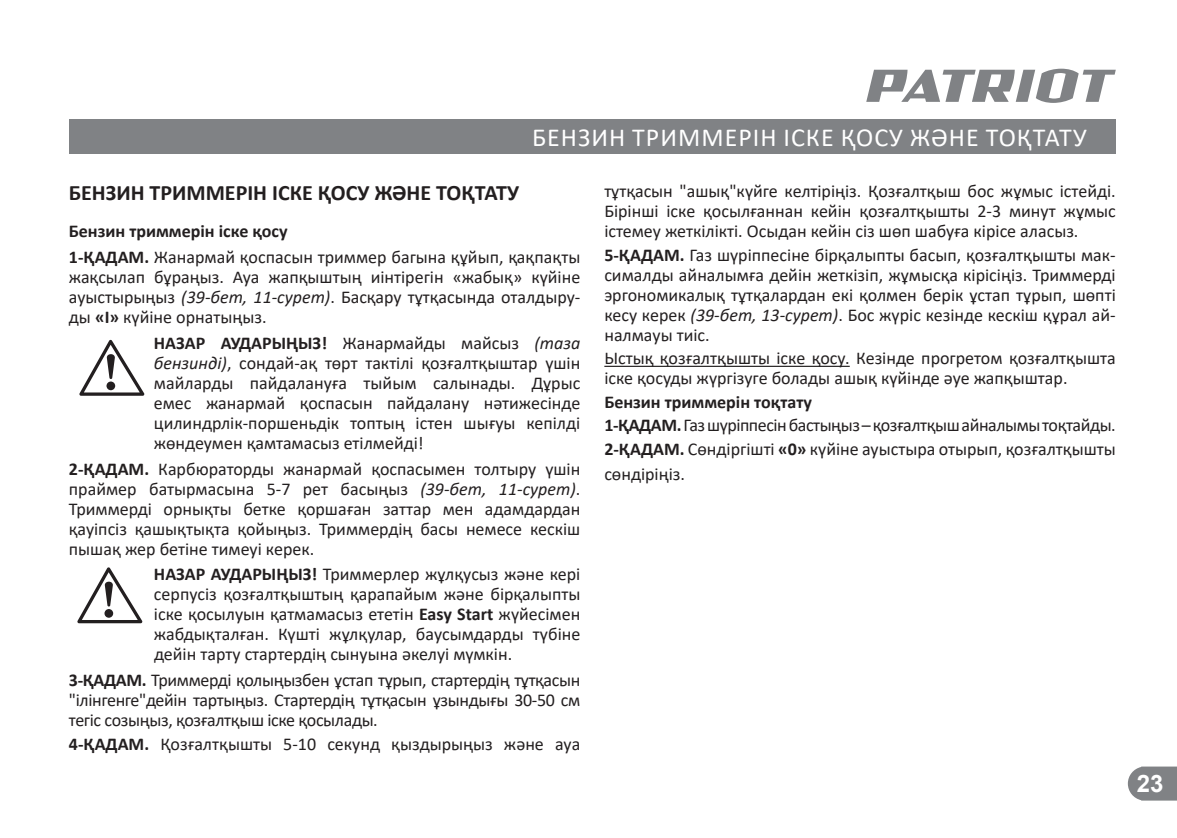
<style>
.page{position:relative;width:1177px;height:838px;background:#fff}
.page>*{position:absolute;margin:0;border:0;box-sizing:border-box;transform-origin:0 0}
.t1{font:26px "Calibri";letter-spacing:.04em;color:#fff}
.t2{font:700 24px "Arial";color:#fff}
.t3{font:700 22px "Calibri";color:#231f20}
.t4{font:18px/20px "Calibri";color:#231f20;text-align:justify}
.s1{font-weight:700}
.s2{font-style:italic}
</style>
<div class="page">
<svg style="left:1127px;top:766px;width:50px;height:34px;background:#8c8e91"></svg>
<svg style="left:866px;top:69px;width:249px;height:34px"></svg>
<div style="left:69px;top:119px;width:1046px;height:34px;background:#808285"></div>
<hr style="left:604px;top:365px;width:245px;height:2px;background:#231f20">
<svg style="left:79px;top:339px;width:66px;height:56px"></svg>
<svg style="left:77px;top:567px;width:66px;height:56px"></svg>
<h1 class="t1" style="left:532px;top:120px;width:556px">БЕНЗИН ТРИММЕРІН ІСКЕ ҚОСУ ЖӘНЕ ТОҚТАТУ</h1>
<p class="t3" style="left:69px;top:177px;width:452px">БЕНЗИН ТРИММЕРІН ІСКЕ ҚОСУ ЖӘНЕ ТОҚТАТУ</p>
<p class="t4" style="left:69px;top:218px;width:513px;line-height:25.6px"><span class="s1">Бензин триммерін іске қосу<br>1-ҚАДАМ.</span> Жанармай қоспасын триммер багына құйып, қақпақты</p>
<p class="t4" style="left:69px;top:266px;width:513px">жақсылап бұраңыз. Ауа жапқыштың иінтірегін «жабық» күйіне ауыстырыңыз <span class="s2">(39-бет, 11-сурет)</span>. Басқару тұтқасында оталдыру&shy;ды <span class="s1">«I»</span> күйіне орнатыңыз.</p>
<p class="t4" style="left:154px;top:332px;width:428px"><span class="s1">НАЗАР АУДАРЫҢЫЗ!</span> Жанармайды майсыз <span class="s2">(таза бензинді)</span>, сондай-ақ төрт тактілі қозғалтқыштар үшін майларды пайдалануға тыйым салынады. Дұрыс емес жанармай қоспасын пайдалану нәтижесінде цилиндрлік-поршеньдік топтың істен шығуы кепілді жөндеумен қамтамасыз етілмейді!</p>
<p class="t4" style="left:69px;top:458px;width:513px"><span class="s1">2-ҚАДАМ.</span> Карбюраторды жанармай қоспасымен толтыру үшін праймер батырмасына 5-7 рет басыңыз <span class="s2">(39-бет, 11-сурет)</span>.<br>Триммерді орнықты бетке қоршаған заттар мен адамдардан қауіпсіз қашықтықта қойыңыз. Триммердің басы немесе кескіш пышақ жер бетіне тимеуі керек.</p>
<p class="t4" style="left:154px;top:563px;width:428px"><span class="s1">НАЗАР АУДАРЫҢЫЗ!</span> Триммерлер жұлқусыз және кері серпусіз қозғалтқыштың қарапайым және бірқалыпты іске қосылуын қатмамасыз ететін <span class="s1">Easy Start</span> жүйесімен жабдықталған. Күшті жұлқулар, баусымдарды түбіне дейін тарту стартердің сынуына әкелуі мүмкін.</p>
<p class="t4" style="left:69px;top:669px;width:513px"><span class="s1">3-ҚАДАМ.</span> Триммерді қолыңызбен ұстап тұрып, стартердің тұтқасын "ілінгенге"дейін тартыңыз. Стартердің тұтқасын ұзындығы 30-50 см тегіс созыңыз, қозғалтқыш іске қосылады.</p>
<p class="t4" style="left:69px;top:732px;width:513px"><span class="s1">4-ҚАДАМ.</span> Қозғалтқышты 5-10 секунд қыздырыңыз және ауа</p>
<p class="t4" style="left:604px;top:181px;width:513px">тұтқасын "ашық"күйге келтіріңіз. Қозғалтқыш бос жұмыс істейді.<br>Бірінші іске қосылғаннан кейін қозғалтқышты 2-3 минут жұмыс істемеу жеткілікті. Осыдан кейін сіз шөп шабуға кірісе аласыз.</p>
<p class="t4" style="left:604px;top:244px;width:513px"><span class="s1">5-ҚАДАМ.</span> Газ шүріппесіне бірқалыпты басып, қозғалтқышты мак&shy;сималды айналымға дейін жеткізіп, жұмысқа кірісіңіз. Триммерді эргономикалық тұтқалардан екі қолмен берік ұстап тұрып, шөпті кесу керек <span class="s2">(39-бет, 13-сурет)</span>. Бос жүріс кезінде кескіш құрал ай&shy;налмауы тиіс.</p>
<p class="t4" style="left:604px;top:348px;width:513px">Ыстық қозғалтқышты іске қосу. Кезінде прогретом қозғалтқышта іске қосуды жүргізуге болады ашық күйінде әуе жапқыштар.</p>
<p class="t4" style="left:604px;top:389px;width:513px;line-height:24px;text-align:left"><span class="s1">Бензин триммерін тоқтату 1-ҚАДАМ.</span>Газшүріппесінбастыңыз–қозғалтқышайналымытоқтайды.<br><span class="s1">2-ҚАДАМ.</span> Сөндіргішті <span class="s1">«0»</span> күйіне ауыстыра отырып, қозғалтқышты сөндіріңіз.</p>
<h2 class="t2" style="left:1137px;top:766px;width:28px">23</h2>
</div>
